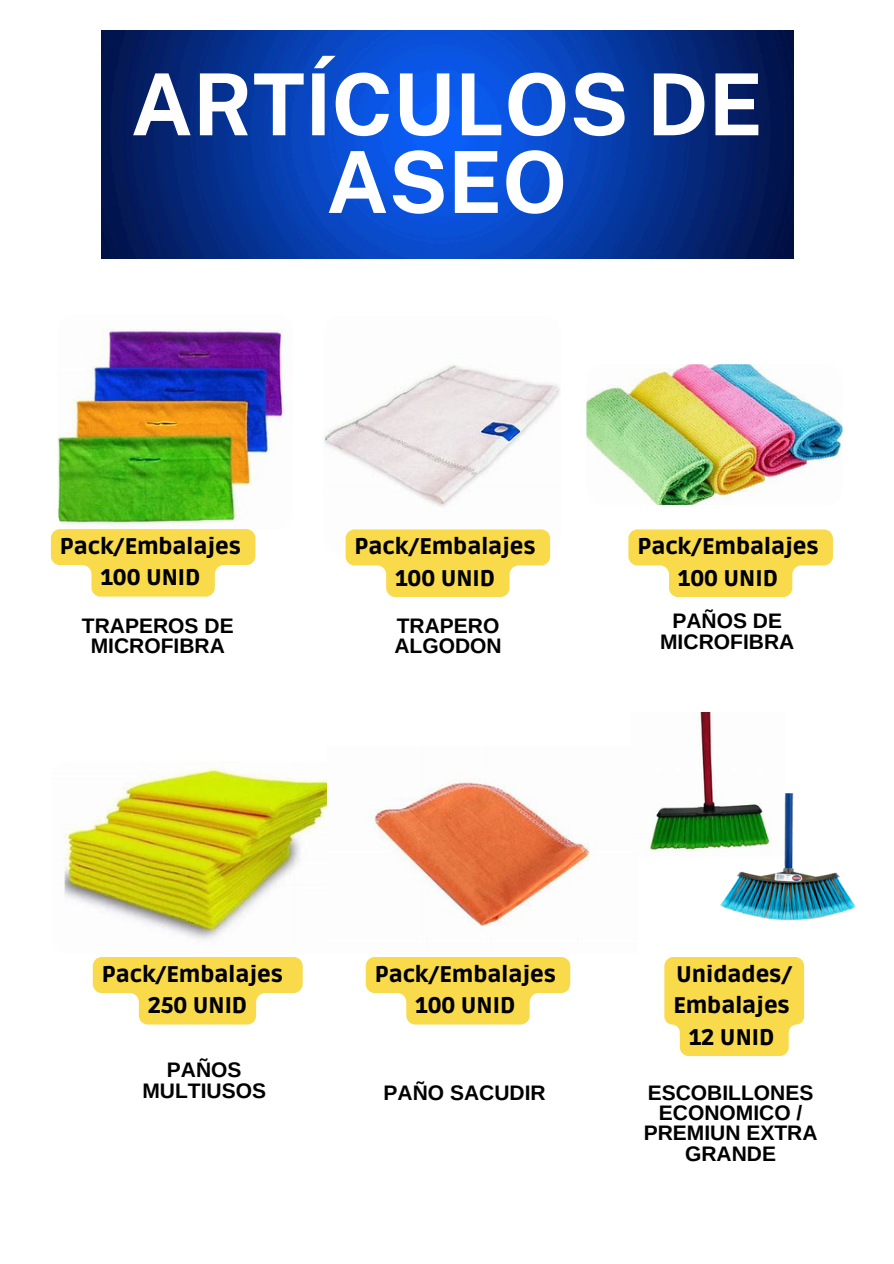
<style>
.page{position:relative;width:894px;height:1264px;background:#fff}
.page>*{position:absolute;margin:0;border:0;box-sizing:border-box;transform-origin:0 0}
.t1{font:700 85.5px/77.7px "Public Sans";color:#fff;text-align:center}
.t2{font:900 22.5px/31.5px "Ruda";color:#000}
.t3{font:700 21px/20.2px "Arimo";color:#000;text-align:center}
</style>
<div class="page">
<img style="left:57px;top:315px;width:236px;height:214px;border-radius:17px">
<img style="left:324px;top:365px;width:236px;height:188px">
<img style="left:586px;top:364px;width:255px;height:141px;border-radius:17px">
<img style="left:51px;top:761px;width:301px;height:192px;border-radius:17px">
<img style="left:327px;top:761px;width:264px;height:192px">
<img style="left:649px;top:712px;width:66px;height:141px">
<img style="left:714px;top:793px;width:148px;height:148px;border-radius:17px">
<img style="left:102px;top:31px;width:690px;height:227px">
<svg style="left:93px;top:957px;width:209px;height:67px"></svg>
<svg style="left:628px;top:529px;width:204px;height:68px"></svg>
<svg style="left:664px;top:957px;width:139px;height:99px;background:#f9dc57"></svg>
<svg style="left:345px;top:529px;width:205px;height:68px"></svg>
<svg style="left:51px;top:529px;width:204px;height:67px"></svg>
<svg style="left:365px;top:957px;width:205px;height:67px"></svg>
<p class="t1" style="left:131px;top:65px;width:633px">ARTÍCULOS DE<br>ASEO</p>
<p class="t2" style="left:60px;top:531px;width:182px">Pack/Embalajes</p>
<h2 class="t2" style="left:100px;top:562px;width:101px">100 UNID</h2>
<h2 class="t3" style="left:82px;top:615px;width:153px">TRAPEROS DE<br>MICROFIBRA</h2>
<p class="t2" style="left:354px;top:531px;width:182px">Pack/Embalajes</p>
<p class="t2" style="left:395px;top:563px;width:101px">100 UNID</p>
<p class="t3" style="left:394px;top:615px;width:109px;text-align:left">TRAPERO<br>ALGODON</p>
<p class="t2" style="left:637px;top:531px;width:182px">Pack/Embalajes</p>
<p class="t2" style="left:677px;top:563px;width:101px">100 UNID</p>
<h2 class="t3" style="left:660px;top:611px;width:136px">PAÑOS DE<br>MICROFIBRA</h2>
<p class="t2" style="left:102px;top:958px;width:182px">Pack/Embalajes</p>
<p class="t2" style="left:148px;top:990px;width:101px">250 UNID</p>
<p class="t3" style="left:142px;top:1059px;width:125px">PAÑOS<br>MULTIUSOS</p>
<h2 class="t2" style="left:374px;top:958px;width:182px">Pack/Embalajes</h2>
<h2 class="t2" style="left:415px;top:990px;width:101px">100 UNID</h2>
<p class="t3" style="left:383px;top:1082px;width:164px">PAÑO SACUDIR</p>
<p class="t2" style="left:673px;top:958px;width:120px">Unidades/<br>Embalajes</p>
<p class="t2" style="left:688px;top:1021px;width:87px">12 UNID</p>
<p class="t3" style="left:643px;top:1082px;width:175px">ESCOBILLONES<br>ECONOMICO /<br>PREMIUN EXTRA<br>GRANDE</p>
</div>
